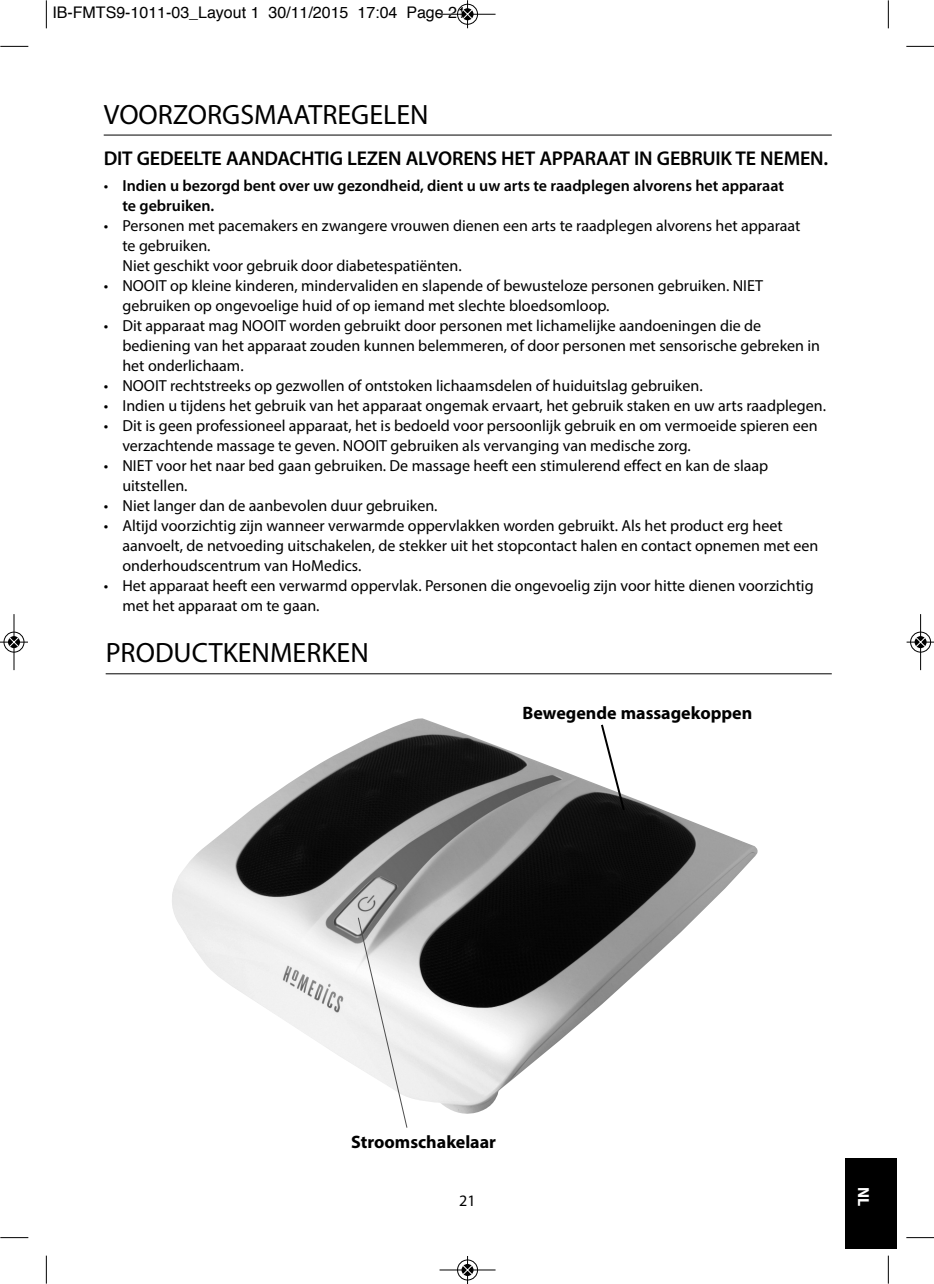
<style>
.page{position:relative;width:934px;height:1284px;background:#fff}
.page>*{position:absolute;margin:0;border:0;box-sizing:border-box;transform-origin:0 0}
.t1{font:28px "Myriad Pro";color:#000}
.t2{font:600 20px "Myriad Pro";letter-spacing:-.01em;color:#000}
.t3{font:700 18px "Myriad Pro";color:#000}
.t4{font:16px/20px "Myriad Pro";color:#000}
.t5{font:600 16px/20px "Myriad Pro";color:#000}
.t6{font:16px "Helvetica";color:#000}
.t7{font:700 16px "Myriad Pro";color:#fff}
.s1{font-weight:400}
</style>
<div class="page">
<div style="left:846px;top:1157px;width:51px;height:91px;background:#000"></div>
<hr style="left:104px;top:135px;width:728px;height:1px;background:#000">
<hr style="left:106px;top:673px;width:726px;height:1px;background:#000">
<img style="left:172px;top:718px;width:586px;height:395px">
<svg style="left:357px;top:916px;width:51px;height:212px"></svg>
<svg style="left:599px;top:722px;width:27px;height:90px"></svg>
<svg style="left:46px;top:0;width:1px;height:28px"></svg>
<svg style="left:0;top:46px;width:28px;height:1px"></svg>
<svg style="left:888px;top:0;width:1px;height:28px"></svg>
<svg style="left:906px;top:46px;width:28px;height:1px"></svg>
<svg style="left:46px;top:1255px;width:1px;height:28px"></svg>
<svg style="left:0;top:1237px;width:28px;height:1px"></svg>
<svg style="left:888px;top:1255px;width:1px;height:28px"></svg>
<svg style="left:906px;top:1237px;width:28px;height:1px"></svg>
<div style="left:457px;top:4px;width:21px;height:21px;border:1px solid #fff;border-radius:50%"></div>
<hr style="left:440px;top:14px;width:56px;height:1px;background:#000">
<div style="left:457px;top:4px;width:21px;height:20px;border:1px solid #000;border-radius:50%"></div>
<svg style="left:462px;top:0;width:11px;height:28px"></svg>
<div style="left:457px;top:1259px;width:21px;height:21px;border:1px solid #fff;border-radius:50%"></div>
<hr style="left:440px;top:1269px;width:56px;height:1px;background:#000">
<div style="left:457px;top:1259px;width:21px;height:20px;border:1px solid #000;border-radius:50%"></div>
<svg style="left:462px;top:1256px;width:11px;height:27px"></svg>
<div style="left:3px;top:631px;width:22px;height:21px;border:1px solid #fff;border-radius:50%"></div>
<hr style="left:14px;top:614px;width:1px;height:56px;background:#000">
<div style="left:4px;top:631px;width:20px;height:21px;border:1px solid #000;border-radius:50%"></div>
<svg style="left:0;top:637px;width:28px;height:10px"></svg>
<hr style="left:920px;top:614px;width:1px;height:56px;background:#000">
<div style="left:910px;top:631px;width:21px;height:21px;border:1px solid #000;border-radius:50%"></div>
<svg style="left:906px;top:637px;width:28px;height:10px"></svg>
<p class="t6" style="left:52px;top:6px;width:415px">IB-FMTS9-1011-03_Layout 1 30/11/2015 17:04 Page 21</p>
<h1 class="t1" style="left:104px;top:104px;width:326px">VOORZORGSMAATREGELEN</h1>
<p class="t2" style="left:104px;top:151px;width:726px">DIT GEDEELTE AANDACHTIG LEZEN ALVORENS HET APPARAAT IN GEBRUIK TE NEMEN.</p>
<p class="t5" style="left:122px;top:177px;width:663px;text-indent:-19px"><span class="s1">•</span> Indien u bezorgd bent over uw gezondheid, dient u uw arts te raadplegen alvorens het apparaat te gebruiken.</p>
<p class="t4" style="left:122px;top:217px;width:680px;text-indent:-19px">• Personen met pacemakers en zwangere vrouwen dienen een arts te raadplegen alvorens het apparaat te gebruiken.<br>Niet geschikt voor gebruik door diabetespatiënten.</p>
<p class="t4" style="left:122px;top:277px;width:642px;text-indent:-19px">• NOOIT op kleine kinderen, mindervaliden en slapende of bewusteloze personen gebruiken. NIET gebruiken op ongevoelige huid of op iemand met slechte bloedsomloop.</p>
<p class="t4" style="left:122px;top:317px;width:699px;text-indent:-19px">• Dit apparaat mag NOOIT worden gebruikt door personen met lichamelijke aandoeningen die de bediening van het apparaat zouden kunnen belemmeren, of door personen met sensorische gebreken in het onderlichaam.</p>
<p class="t4" style="left:104px;top:377px;width:600px">• NOOIT rechtstreeks op gezwollen of ontstoken lichaamsdelen of huiduitslag gebruiken.</p>
<p class="t4" style="left:104px;top:397px;width:724px">• Indien u tijdens het gebruik van het apparaat ongemak ervaart, het gebruik staken en uw arts raadplegen.</p>
<p class="t4" style="left:122px;top:417px;width:697px;text-indent:-19px">• Dit is geen professioneel apparaat, het is bedoeld voor persoonlijk gebruik en om vermoeide spieren een verzachtende massage te geven. NOOIT gebruiken als vervanging van medische zorg.</p>
<p class="t4" style="left:122px;top:457px;width:647px;text-indent:-19px">• NIET voor het naar bed gaan gebruiken. De massage heeft een stimulerend effect en kan de slaap uitstellen.</p>
<p class="t4" style="left:104px;top:497px;width:335px">• Niet langer dan de aanbevolen duur gebruiken.</p>
<p class="t4" style="left:122px;top:517px;width:697px;text-indent:-19px">• Altijd voorzichtig zijn wanneer verwarmde oppervlakken worden gebruikt. Als het product erg heet aanvoelt, de netvoeding uitschakelen, de stekker uit het stopcontact halen en contact opnemen met een onderhoudscentrum van HoMedics.</p>
<p class="t4" style="left:122px;top:577px;width:693px;text-indent:-19px">• Het apparaat heeft een verwarmd oppervlak. Personen die ongevoelig zijn voor hitte dienen voorzichtig met het apparaat om te gaan.</p>
<h1 class="t1" style="left:106px;top:642px;width:265px">PRODUCTKENMERKEN</h1>
<p class="t3" style="left:523px;top:706px;width:231px">Bewegende massagekoppen</p>
<p class="t3" style="left:351px;top:1134px;width:146px">Stroomschakelaar</p>
<p class="t4" style="left:459px;top:1191px;width:18px">21</p>
<p class="t7" style="left:869px;top:1186px;width:21px;rotate:90deg">NL</p>
</div>
